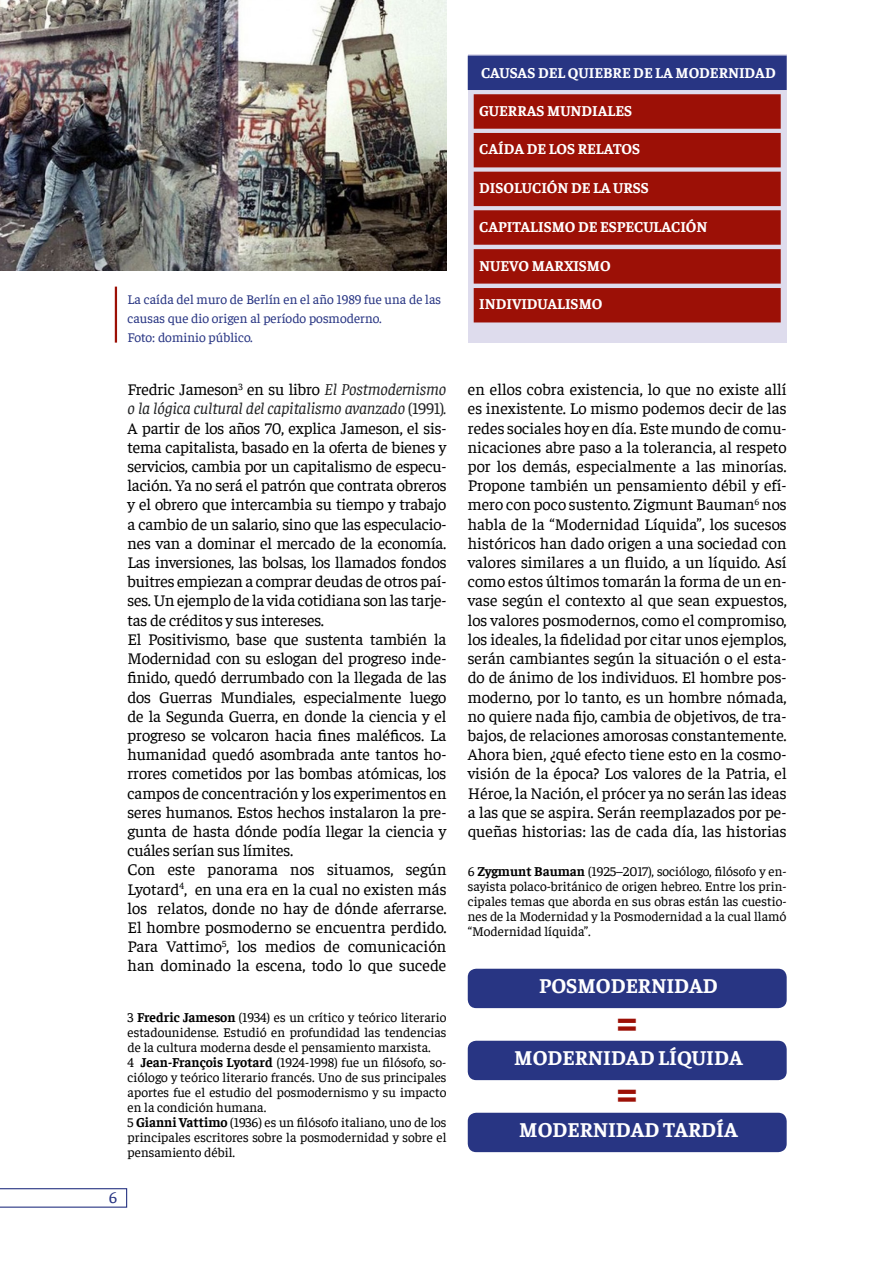
<style>
.page{position:relative;width:893px;height:1263px;background:#fff}
.page>*{position:absolute;margin:0;border:0;box-sizing:border-box;transform-origin:0 0}
.t1{font:700 45px "Faustina";color:#9c1006}
.t2{font:700 21px "Faustina";color:#fff}
.TEXTO{font:16.5px/19.2px "Faustina";color:#000;text-align:justify}
.t3{font:16.5px "Faustina";color:#283583}
.t4{font:700 15px "Faustina";color:#fff}
.Nota_al_pie{font:13.5px/15px "Faustina";color:#000;text-align:justify}
.TEXTO-2{font:13.5px/19.2px "Faustina";color:#283583}
.s1{font-style:italic;color:#202122}
.s2{color:#202122}
.s3{font-style:italic;font-size:15.75px;color:#202122}
.s4{font-weight:700}
</style>
<div class="page">
<svg style="left:0;top:1188px;width:127px;height:20px"></svg>
<img style="left:0;top:0;width:446px;height:270px">
<hr style="left:115px;top:287px;width:2px;height:56px;background:#9c1006">
<div style="left:468px;top:54px;width:319px;height:288px;background:#dedced"></div>
<div style="left:468px;top:56px;width:319px;height:34px;background:#283583"></div>
<div style="left:474px;top:94px;width:307px;height:35px;background:#9c1006;border:2px solid #9c1006"></div>
<div style="left:474px;top:133px;width:307px;height:34px;background:#9c1006"></div>
<div style="left:474px;top:172px;width:307px;height:34px;background:#9c1006"></div>
<div style="left:474px;top:210px;width:307px;height:35px;background:#9c1006;border:2px solid #9c1006"></div>
<div style="left:474px;top:249px;width:307px;height:35px;background:#9c1006;border:2px solid #9c1006"></div>
<div style="left:474px;top:288px;width:307px;height:34px;background:#9c1006"></div>
<div style="left:468px;top:969px;width:319px;height:39px;background:#283583;border-radius:9px"></div>
<div style="left:468px;top:1041px;width:319px;height:39px;background:#283583;border-radius:9px"></div>
<div style="left:468px;top:1113px;width:319px;height:39px;background:#283583;border-radius:9px"></div>
<p class="TEXTO-2" style="left:128px;top:288px;width:315px">La caída del muro de Berlín en el año 1989 fue una de las causas que dio origen al período posmoderno.</p>
<p class="TEXTO-2" style="left:128px;top:327px;width:127px">Foto: dominio público.</p>
<p class="TEXTO" style="left:128px;top:379px;width:320px">Fredric Jameson<sup>3</sup> en su libro <span class="s1">El Postmodernismo o la lógica cultural del capitalismo avanzado</span> <span class="s2">(1991)</span><span class="s3">.<br></span>A partir de los años 70, explica Jameson, el sis&shy;tema capitalista, basado en la oferta de bienes y servicios, cambia por un capitalismo de especu&shy;lación. Ya no será el patrón que contrata obreros y el obrero que intercambia su tiempo y trabajo a cambio de un salario, sino que las especulacio&shy;nes van a dominar el mercado de la economía.<br>Las inversiones, las bolsas, los llamados fondos buitres empiezan a comprar deudas de otros paí&shy;ses. Un ejemplo de la vida cotidiana son las tarje&shy;tas de créditos y sus intereses.</p>
<p class="TEXTO" style="left:128px;top:628px;width:320px">El Positivismo, base que sustenta también la Modernidad con su eslogan del progreso inde&shy;finido, quedó derrumbado con la llegada de las dos Guerras Mundiales, especialmente luego de la Segunda Guerra, en donde la ciencia y el progreso se volcaron hacia fines maléficos. La humanidad quedó asombrada ante tantos ho&shy;rrores cometidos por las bombas atómicas, los campos de concentración y los experimentos en seres humanos. Estos hechos instalaron la pre&shy;gunta de hasta dónde podía llegar la ciencia y cuáles serían sus límites.</p>
<p class="TEXTO" style="left:128px;top:859px;width:320px">Con este panorama nos situamos, según Lyotard<sup>4</sup>, en una era en la cual no existen más los relatos, donde no hay de dónde aferrarse.<br>El hombre posmoderno se encuentra perdido.<br>Para Vattimo<sup>5</sup>, los medios de comunicación han dominado la escena, todo lo que sucede</p>
<p class="Nota_al_pie" style="left:128px;top:1008px;width:320px">3 <span class="s4">Fredric Jameson</span> (1934) es un crítico y teórico literario estadounidense. Estudió en profundidad las tendencias de la cultura moderna desde el pensamiento marxista.</p>
<p class="Nota_al_pie" style="left:128px;top:1053px;width:320px">4 <span class="s4">Jean-François Lyotard</span> (1924-1998) fue un filósofo, so&shy;ciólogo y teórico literario francés. Uno de sus principales aportes fue el estudio del posmodernismo y su impacto en la condición humana.</p>
<p class="Nota_al_pie" style="left:128px;top:1113px;width:320px">5 <span class="s4">Gianni Vattimo</span> (1936) es un filósofo italiano, uno de los principales escritores sobre la posmodernidad y sobre el pensamiento débil.</p>
<p class="t3" style="left:109px;top:1186px;width:10px">6</p>
<p class="t4" style="left:481px;top:62px;width:296px">CAUSAS DEL QUIEBRE DE LA MODERNIDAD</p>
<p class="t4" style="left:479px;top:100px;width:154px">GUERRAS MUNDIALES</p>
<p class="t4" style="left:479px;top:139px;width:162px">CAÍDA DE LOS RELATOS</p>
<p class="t4" style="left:479px;top:177px;width:171px">DISOLUCIÓN DE LA URSS</p>
<p class="t4" style="left:479px;top:216px;width:230px">CAPITALISMO DE ESPECULACIÓN</p>
<p class="t4" style="left:479px;top:255px;width:133px">NUEVO MARXISMO</p>
<p class="t4" style="left:479px;top:294px;width:125px">INDIVIDUALISMO</p>
<p class="TEXTO" style="left:468px;top:379px;width:320px">en ellos cobra existencia, lo que no existe allí es inexistente. Lo mismo podemos decir de las redes sociales hoy en día. Este mundo de comu&shy;nicaciones abre paso a la tolerancia, al respeto por los demás, especialmente a las minorías.<br>Propone también un pensamiento débil y efí&shy;mero con poco sustento. Zigmunt Bauman<sup>6</sup> nos habla de la “Modernidad Líquida”, los sucesos históricos han dado origen a una sociedad con valores similares a un fluido, a un líquido. Así como estos últimos tomarán la forma de un en&shy;vase según el contexto al que sean expuestos, los valores posmodernos, como el compromiso, los ideales, la fidelidad por citar unos ejemplos, serán cambiantes según la situación o el esta&shy;do de ánimo de los individuos. El hombre pos&shy;moderno, por lo tanto, es un hombre nómada, no quiere nada fijo, cambia de objetivos, de tra&shy;bajos, de relaciones amorosas constantemente.</p>
<p class="TEXTO" style="left:468px;top:744px;width:320px">Ahora bien, ¿qué efecto tiene esto en la cosmo&shy;visión de la época? Los valores de la Patria, el Héroe, la Nación, el prócer ya no serán las ideas a las que se aspira. Serán reemplazados por pe&shy;queñas historias: las de cada día, las historias</p>
<p class="Nota_al_pie" style="left:468px;top:863px;width:320px">6 <span class="s4">Zygmunt Bauman</span> (1925–2017), sociólogo, filósofo y en&shy;sayista polaco-británico de origen hebreo. Entre los prin&shy;cipales temas que aborda en sus obras están las cuestio&shy;nes de la Modernidad y la Posmodernidad a la cual llamó “Modernidad líquida”.</p>
<p class="t2" style="left:539px;top:971px;width:180px">POSMODERNIDAD</p>
<p class="t1" style="left:615px;top:990px;width:25px">=</p>
<p class="t2" style="left:514px;top:1043px;width:230px">MODERNIDAD LÍQUIDA</p>
<p class="t1" style="left:615px;top:1061px;width:25px">=</p>
<p class="t2" style="left:519px;top:1115px;width:220px">MODERNIDAD TARDÍA</p>
</div>
